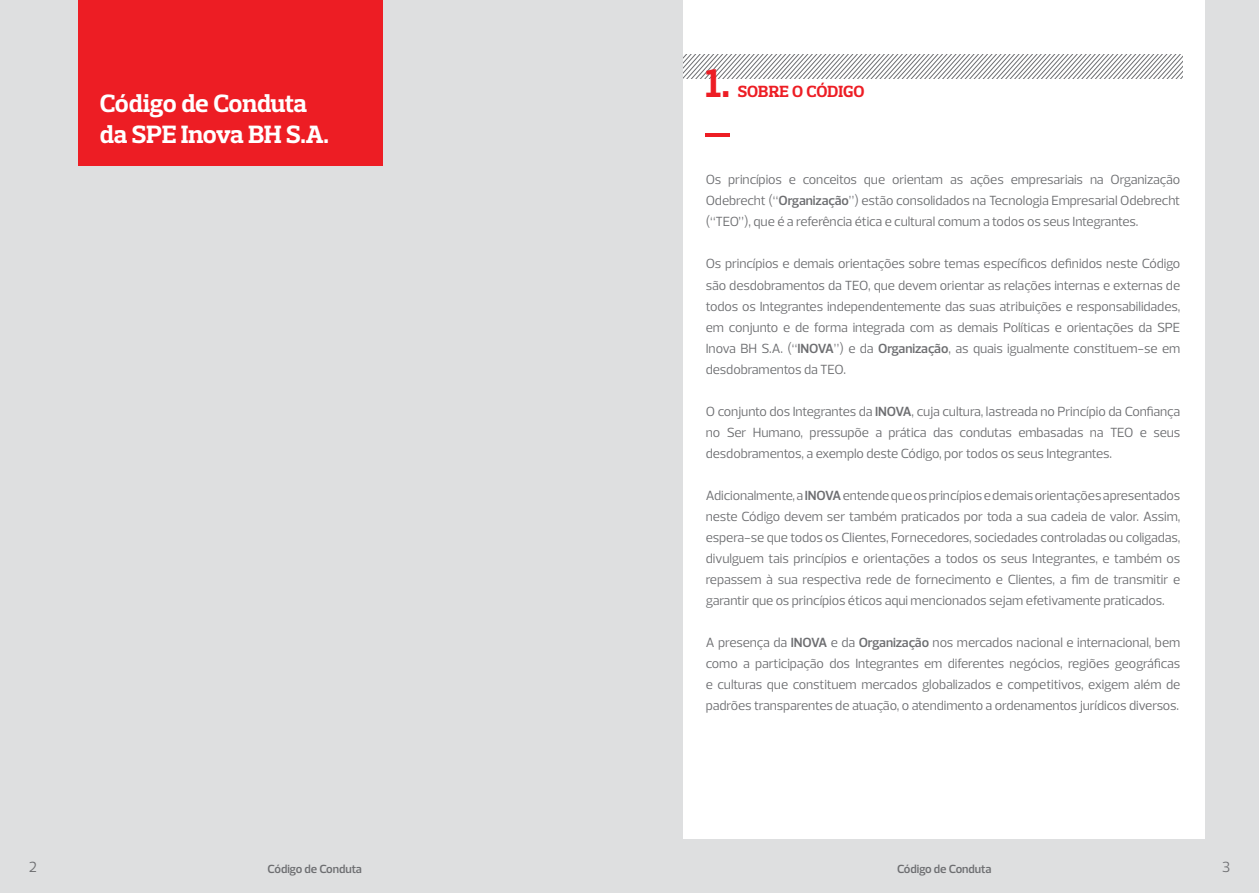
<style>
.page{position:relative;width:1259px;height:893px;background:#fff}
.page>*{position:absolute;margin:0;border:0;box-sizing:border-box;transform-origin:0 0}
.t1{font:40.5px "Odebrecht Slab";color:#ed1d24}
.t2{font:25.5px/30.6px "Odebrecht Slab";letter-spacing:-.015em;color:#fff}
.t3{font:16.5px "Odebrecht Slab";color:#ed1d24}
.t4{font:15px "Odebrecht Sans";color:#6d6e71}
.t5{font:13.5px/21px "Odebrecht Sans";letter-spacing:-.005em;color:#6d6e71;text-align:justify}
.t6{font:700 12px "Odebrecht Sans";letter-spacing:-.005em;color:#6d6e71}
.s1{font-weight:700}
</style>
<div class="page">
<div style="left:0;top:0;width:629px;height:893px;background:#dedfe0"></div>
<div style="left:629px;top:0;width:630px;height:893px;background:#dedfe0"></div>
<div style="left:79px;top:0;width:304px;height:166px;background:#ed1d24"></div>
<div style="left:683px;top:0;width:521px;height:839px;background:#fff"></div>
<svg style="left:683px;top:54px;width:499px;height:25px"></svg>
<hr style="left:706px;top:133px;width:24px;height:4px;background:#ed1d24">
<h2 class="t2" style="left:100px;top:88px;width:231px">Código de Conduta da SPE Inova BH S.A.</h2>
<h1 class="t1" style="left:706px;top:58px;width:26px">1.</h1>
<p class="t3" style="left:737px;top:81px;width:128px">Sobre o Código</p>
<p class="t5" style="left:706px;top:170px;width:476px">Os princípios e conceitos que orientam as ações empresariais na Organização Odebrecht (“<span class="s1">Organização</span>”) estão consolidados na Tecnologia Empresarial Odebrecht (“TEO”), que é a referência ética e cultural comum a todos os seus Integrantes.</p>
<p class="t5" style="left:706px;top:254px;width:476px">Os princípios e demais orientações sobre temas específicos definidos neste Código são desdobramentos da TEO, que devem orientar as relações internas e externas de todos os Integrantes independentemente das suas atribuições e responsabilidades, em conjunto e de forma integrada com as demais Políticas e orientações da SPE Inova BH S.A. (“<span class="s1">INOVA</span>”) e da <span class="s1">Organização</span>, as quais igualmente constituem-se em desdobramentos da TEO.</p>
<p class="t5" style="left:706px;top:401px;width:476px">O conjunto dos Integrantes da <span class="s1">INOVA</span>, cuja cultura, lastreada no Princípio da Confiança no Ser Humano, pressupõe a prática das condutas embasadas na TEO e seus desdobramentos, a exemplo deste Código, por todos os seus Integrantes.</p>
<p class="t5" style="left:706px;top:485px;width:476px">Adicionalmente, a <span class="s1">INOVA</span> entende que os princípios e demais orientações apresentados neste Código devem ser também praticados por toda a sua cadeia de valor. Assim, espera-se que todos os Clientes, Fornecedores, sociedades controladas ou coligadas, divulguem tais princípios e orientações a todos os seus Integrantes, e também os repassem à sua respectiva rede de fornecimento e Clientes, a fim de transmitir e garantir que os princípios éticos aqui mencionados sejam efetivamente praticados.</p>
<p class="t5" style="left:706px;top:632px;width:476px">A presença da <span class="s1">INOVA</span> e da <span class="s1">Organização</span> nos mercados nacional e internacional, bem como a participação dos Integrantes em diferentes negócios, regiões geográficas e culturas que constituem mercados globalizados e competitivos, exigem além de padrões transparentes de atuação, o atendimento a ordenamentos jurídicos diversos.</p>
<p class="t4" style="left:29px;top:858px;width:10px">2</p>
<p class="t6" style="left:267px;top:861px;width:96px">Código de Conduta</p>
<p class="t6" style="left:897px;top:861px;width:96px">Código de Conduta</p>
<p class="t4" style="left:1221px;top:858px;width:10px">3</p>
</div>
